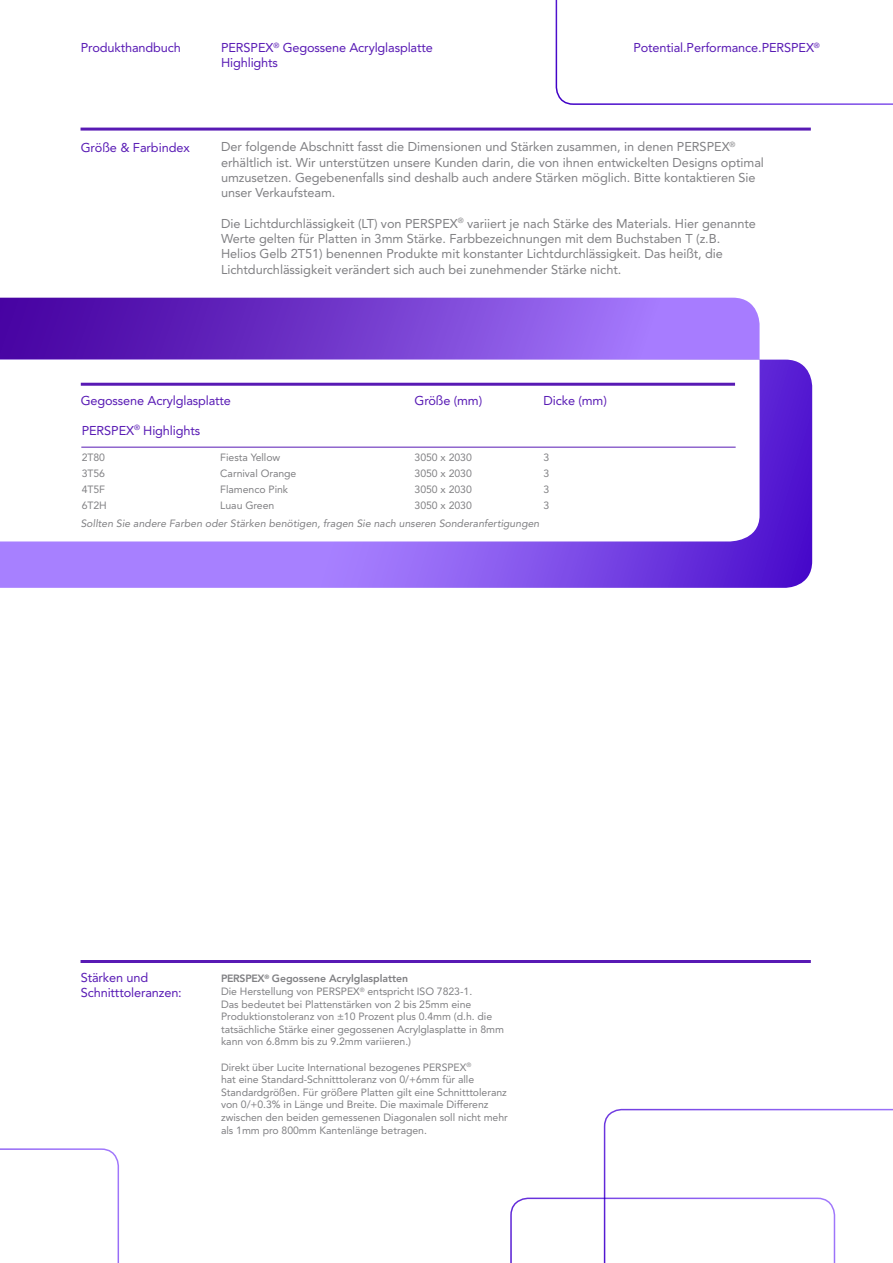
<style>
.page{position:relative;width:893px;height:1263px;background:#fff}
.page>*{position:absolute;margin:0;border:0;box-sizing:border-box;transform-origin:0 0}
.t1{font:12.75px "Avenir LT Std";letter-spacing:-.005em;color:#808083}
.t2{font:12.75px "Avenir LT Std";letter-spacing:-.01em;color:#581ab4}
.t3{font:10.5px "Avenir LT Std";letter-spacing:-.005em;color:#808083}
.t4{font:800 10.5px "Avenir LT Std";letter-spacing:-.005em;color:#808083}
</style>
<div class="page">
<svg style="left:556px;top:0;width:337px;height:105px"></svg>
<svg style="left:510px;top:1109px;width:383px;height:154px"></svg>
<svg style="left:0;top:1148px;width:119px;height:115px"></svg>
<hr style="left:81px;top:128px;width:730px;height:3px;background:#581ab4">
<hr style="left:81px;top:960px;width:730px;height:3px;background:#581ab4">
<svg style="left:0;top:298px;width:760px;height:62px;background:#7a43d3"></svg>
<svg style="left:0;top:360px;width:812px;height:228px;background:#8253ea"></svg>
<svg style="left:0;top:360px;width:760px;height:182px"></svg>
<hr style="left:81px;top:383px;width:654px;height:3px;background:#581ab4">
<hr style="left:81px;top:447px;width:655px;height:1px;background:#581ab4">
<p class="t2" style="left:81px;top:40px;width:102px">Produkthandbuch</p>
<p class="t2" style="left:221px;top:40px;width:213px">PERSPEX<sup>®</sup> Gegossene Acrylglasplatte</p>
<p class="t2" style="left:221px;top:56px;width:58px">Highlights</p>
<p class="t2" style="left:633px;top:40px;width:188px">Potential.Performance.PERSPEX<sup>®</sup></p>
<p class="t2" style="left:81px;top:141px;width:111px">Größe &amp; Farbindex</p>
<p class="t1" style="left:221px;top:139px;width:516px">Der folgende Abschnitt fasst die Dimensionen und Stärken zusammen, in denen PERSPEX<sup>®</sup></p>
<p class="t1" style="left:221px;top:155px;width:544px">erhältlich ist. Wir unterstützen unsere Kunden darin, die von ihnen entwickelten Designs optimal</p>
<p class="t1" style="left:221px;top:170px;width:536px">umzusetzen. Gegebenenfalls sind deshalb auch andere Stärken möglich. Bitte kontaktieren Sie</p>
<p class="t1" style="left:221px;top:185px;width:116px">unser Verkaufsteam.</p>
<p class="t1" style="left:221px;top:216px;width:536px">Die Lichtdurchlässigkeit (LT) von PERSPEX<sup>®</sup> variiert je nach Stärke des Materials. Hier genannte</p>
<p class="t1" style="left:221px;top:231px;width:501px">Werte gelten für Platten in 3mm Stärke. Farbbezeichnungen mit dem Buchstaben T (z.B.</p>
<p class="t1" style="left:221px;top:246px;width:503px">Helios Gelb 2T51) benennen Produkte mit konstanter Lichtdurchlässigkeit. Das heißt, die</p>
<p class="t1" style="left:221px;top:262px;width:402px">Lichtdurchlässigkeit verändert sich auch bei zunehmender Stärke nicht.</p>
<p class="t2" style="left:81px;top:393px;width:152px">Gegossene Acrylglasplatte</p>
<p class="t2" style="left:415px;top:393px;width:69px">Größe (mm)</p>
<p class="t2" style="left:544px;top:393px;width:65px">Dicke (mm)</p>
<p class="t2" style="left:82px;top:423px;width:120px">PERSPEX<sup>®</sup> Highlights</p>
<p class="t3" style="left:82px;top:452px;width:25px">2T80</p>
<p class="t3" style="left:82px;top:467px;width:25px">3T56</p>
<p class="t3" style="left:82px;top:483px;width:25px">4T5F</p>
<p class="t3" style="left:82px;top:499px;width:27px">6T2H</p>
<p class="t3" style="left:220px;top:452px;width:62px">Fiesta Yellow</p>
<p class="t3" style="left:220px;top:467px;width:78px">Carnival Orange</p>
<p class="t3" style="left:220px;top:483px;width:69px">Flamenco Pink</p>
<p class="t3" style="left:220px;top:499px;width:56px">Luau Green</p>
<p class="t3" style="left:415px;top:452px;width:59px">3050 x 2030</p>
<p class="t3" style="left:415px;top:467px;width:59px">3050 x 2030</p>
<p class="t3" style="left:415px;top:483px;width:59px">3050 x 2030</p>
<p class="t3" style="left:415px;top:499px;width:59px">3050 x 2030</p>
<p class="t3" style="left:544px;top:452px;width:7px">3</p>
<p class="t3" style="left:544px;top:467px;width:7px">3</p>
<p class="t3" style="left:544px;top:483px;width:7px">3</p>
<p class="t3" style="left:544px;top:499px;width:7px">3</p>
<p class="t3" style="left:81px;top:517px;width:462px">Sollten Sie andere Farben oder Stärken benötigen, fragen Sie nach unseren Sonderanfertigungen</p>
<p class="t2" style="left:81px;top:970px;width:69px">Stärken und</p>
<p class="t2" style="left:81px;top:985px;width:103px">Schnitttoleranzen:</p>
<p class="t4" style="left:221px;top:972px;width:188px">PERSPEX<sup>®</sup> Gegossene Acrylglasplatten</p>
<p class="t3" style="left:221px;top:985px;width:253px">Die Herstellung von PERSPEX<sup>®</sup> entspricht ISO 7823-1.</p>
<p class="t3" style="left:221px;top:998px;width:252px">Das bedeutet bei Plattenstärken von 2 bis 25mm eine</p>
<p class="t3" style="left:221px;top:1010px;width:273px">Produktionstoleranz von ±10 Prozent plus 0.4mm (d.h. die</p>
<p class="t3" style="left:221px;top:1023px;width:284px">tatsächliche Stärke einer gegossenen Acrylglasplatte in 8mm</p>
<p class="t3" style="left:221px;top:1036px;width:192px">kann von 6.8mm bis zu 9.2mm variieren.)</p>
<p class="t3" style="left:221px;top:1061px;width:252px">Direkt über Lucite International bezogenes PERSPEX<sup>®</sup></p>
<p class="t3" style="left:221px;top:1073px;width:255px">hat eine Standard-Schnitttoleranz von 0/+6mm für alle</p>
<p class="t3" style="left:221px;top:1086px;width:287px">Standardgrößen. Für größere Platten gilt eine Schnitttoleranz</p>
<p class="t3" style="left:221px;top:1099px;width:269px">von 0/+0.3% in Länge und Breite. Die maximale Differenz</p>
<p class="t3" style="left:221px;top:1111px;width:288px">zwischen den beiden gemessenen Diagonalen soll nicht mehr</p>
<p class="t3" style="left:221px;top:1124px;width:207px">als 1mm pro 800mm Kantenlänge betragen.</p>
</div>
